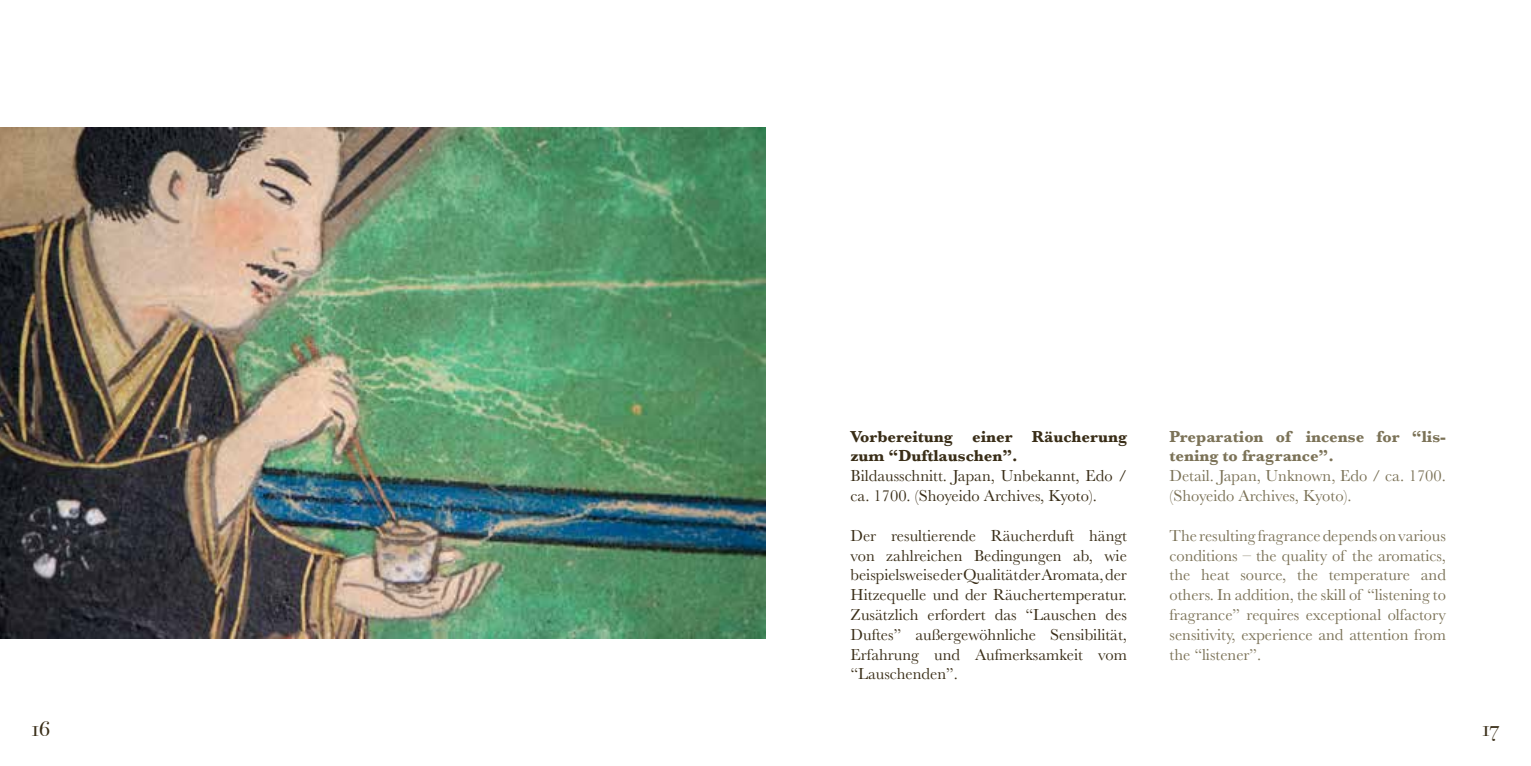
<style>
.page{position:relative;width:1531px;height:766px;background:#fff}
.page>*{position:absolute;margin:0;border:0;box-sizing:border-box;transform-origin:0 0}
.t1{font:22.5px "Bodoni Svty Two SCITCTT";color:#392d17}
.t2{font:16.5px/19.8px "Baskerville";color:#392d17}
.t3{font:16.5px/19.8px "Baskerville";color:#7b7257}
.t4{font:700 16.5px/19.8px "Baskerville";color:#7b7257}
.t5{font:700 16.5px/19.8px "Baskerville";color:#392d17}
</style>
<div class="page">
<img style="left:0;top:128px;width:765px;height:510px">
<p class="t5" style="left:850px;top:426px;width:278px">Vorbereitung einer Räucherung zum “Duftlauschen”.</p>
<p class="t2" style="left:850px;top:466px;width:278px">Bildausschnitt. Japan, Unbekannt, Edo / ca. 1700. (Shoyeido Archives, Kyoto).</p>
<p class="t2" style="left:850px;top:525px;width:278px;text-align:justify">Der resultierende Räucherduft hängt von zahlreichen Bedingungen ab, wie beispielsweise der Qualität der Aromata, der Hitzequelle und der Räuchertemperatur.<br>Zusätzlich erfordert das “Lauschen des Duftes” außergewöhnliche Sensibilität, Erfahrung und Aufmerksamkeit vom “Lauschenden”.</p>
<p class="t4" style="left:1169px;top:426px;width:278px">Preparation of incense for “lis&shy;tening to fragrance”.</p>
<p class="t3" style="left:1169px;top:466px;width:278px">Detail. Japan, Unknown, Edo / ca. 1700. (Shoyeido Archives, Kyoto).</p>
<p class="t3" style="left:1169px;top:525px;width:278px;text-align:justify">The resulting fragrance depends on various conditions – the quality of the aromatics, the heat source, the temperature and others. In addition, the skill of “listening to fragrance” requires exceptional olfactory sensitivity, experience and attention from the “listener”.</p>
<h1 class="t1" style="left:32px;top:714px;width:20px">16</h1>
<h1 class="t1" style="left:1482px;top:714px;width:18px">17</h1>
</div>
